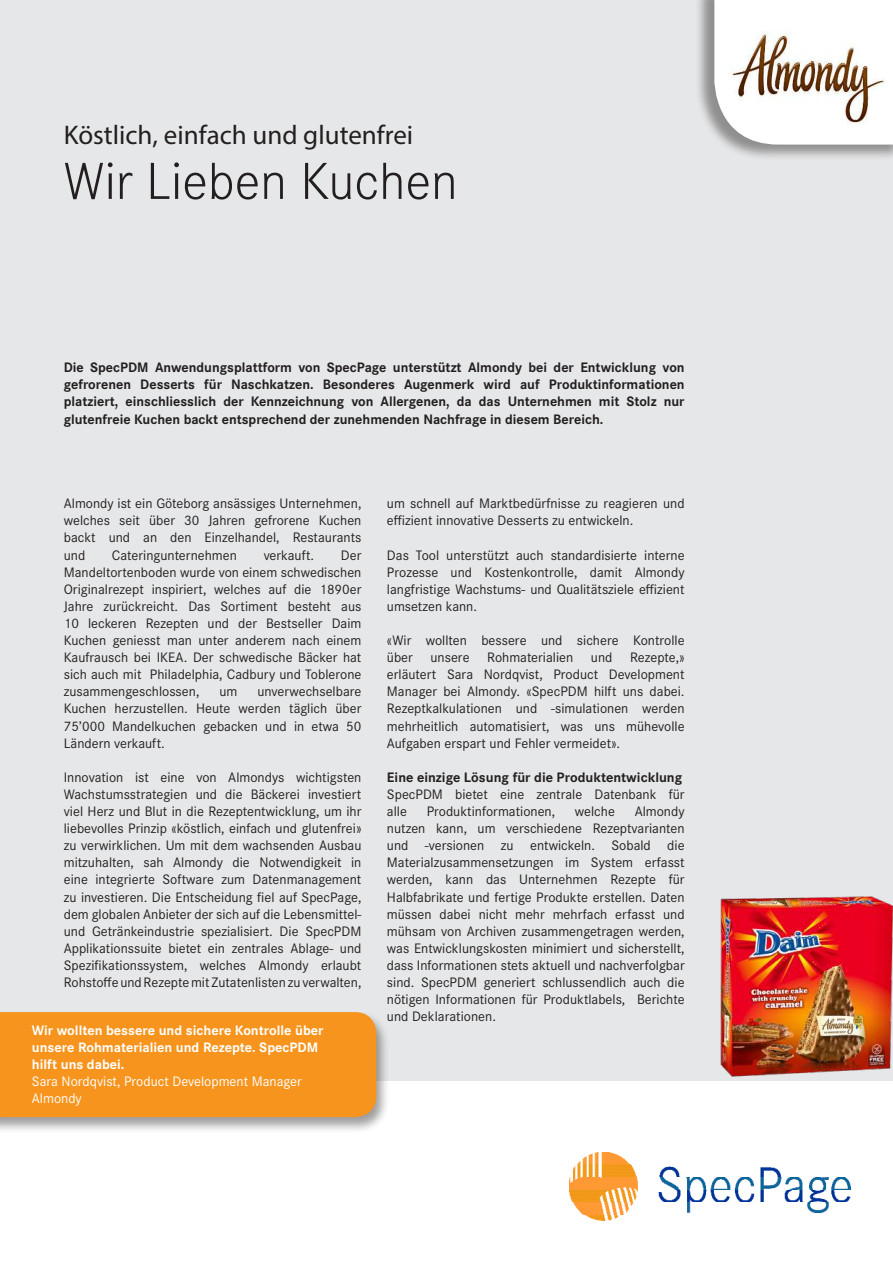
<style>
.page{position:relative;width:893px;height:1263px;background:#fff}
.page>*{position:absolute;margin:0;border:0;box-sizing:border-box;transform-origin:0 0}
.t1{font:300 54px "Corporate S";color:#231f20}
.t2{font:27px "Myriad Pro";color:#231f20}
.t3{font:14.25px/17.1px "Corporate S";color:#231f20;text-align:justify}
.t4{font:700 14.25px/17.1px "Corporate S";color:#231f20;text-align:justify}
.t5{font:700 14.25px/17.1px "Corporate S";color:#fff}
.t6{font:14.25px/17.1px "Corporate S";color:#fff}
</style>
<div class="page">
<div style="left:0;top:0;width:893px;height:1080px;background:#e6e7e8"></div>
<img style="left:570px;top:1152px;width:280px;height:68px">
<div style="left:695px;top:0;width:198px;height:161px;background:#231f20;opacity:.44"></div>
<svg style="left:714px;top:0;width:179px;height:145px"></svg>
<img style="left:730px;top:32px;width:154px;height:92px">
<div style="left:0;top:1010px;width:390px;height:123px;background:#231f20;opacity:.44"></div>
<div style="left:0;top:1012px;width:376px;height:105px;background:#f7941d"></div>
<img style="left:720px;top:896px;width:173px;height:181px">
<h2 class="t2" style="left:64px;top:125px;width:351px">Köstlich, einfach und glutenfrei</h2>
<h1 class="t1" style="left:64px;top:149px;width:395px">Wir Lieben Kuchen</h1>
<p class="t4" style="left:64px;top:360px;width:622px">Die SpecPDM Anwendungsplattform von SpecPage unterstützt Almondy bei der Entwicklung von gefrorenen Desserts für Naschkatzen. Besonderes Augenmerk wird auf Produktinformationen platziert, einschliesslich der Kennzeichnung von Allergenen, da das Unternehmen mit Stolz nur glutenfreie Kuchen backt entsprechend der zunehmenden Nachfrage in diesem Bereich.</p>
<p class="t3" style="left:64px;top:496px;width:299px">Almondy ist ein Göteborg ansässiges Unternehmen, welches seit über 30 Jahren gefrorene Kuchen backt und an den Einzelhandel, Restaurants und</p>
<p class="t3" style="left:112px;top:548px;width:127px">Cateringunternehmen</p>
<p class="t3" style="left:264px;top:548px;width:52px">verkauft.</p>
<p class="t3" style="left:64px;top:548px;width:299px;text-indent:277px">Der Mandeltortenboden wurde von einem schwedischen Originalrezept inspiriert, welches auf die 1890er Jahre zurückreicht. Das Sortiment besteht aus 10 leckeren Rezepten und der Bestseller Daim Kuchen geniesst man unter anderem nach einem Kaufrausch bei IKEA. Der schwedische Bäcker hat sich auch mit Philadelphia, Cadbury und Toblerone zusammengeschlossen,</p>
<p class="t3" style="left:64px;top:684px;width:299px;text-indent:194px">unverwechselbare Kuchen herzustellen. Heute werden täglich über 75’000 Mandelkuchen gebacken und in etwa 50<br>Ländern verkauft.</p>
<p class="t3" style="left:64px;top:770px;width:299px">Innovation ist eine von Almondys wichtigsten Wachstumsstrategien und die Bäckerei investiert viel Herz und Blut in die Rezeptentwicklung, um ihr liebevolles Prinzip «köstlich, einfach und glutenfrei» zu verwirklichen. Um mit dem wachsenden Ausbau mitzuhalten, sah Almondy die Notwendigkeit in eine integrierte Software zum Datenmanagement zu investieren. Die Entscheidung fiel auf SpecPage, dem globalen Anbieter der sich auf die Lebensmittel&shy;und Getränkeindustrie spezialisiert. Die SpecPDM Applikationssuite bietet ein zentrales Ablage- und Spezifikationssystem, welches Almondy erlaubt Rohstoffe und Rezepte mit Zutatenlisten zu verwalten,</p>
<p class="t3" style="left:219px;top:684px;width:19px">um</p>
<p class="t5" style="left:32px;top:1023px;width:293px">Wir wollten bessere und sichere Kontrolle über unsere Rohmaterialien und Rezepte. SpecPDM hilft uns dabei.</p>
<p class="t6" style="left:32px;top:1074px;width:271px">Sara Nordqvist, Product Development Manager<br>Almondy</p>
<p class="t3" style="left:387px;top:496px;width:299px">um schnell auf Marktbedürfnisse zu reagieren und effizient innovative Desserts zu entwickeln.</p>
<p class="t3" style="left:387px;top:548px;width:299px">Das Tool unterstützt auch standardisierte interne Prozesse und Kostenkontrolle, damit Almondy langfristige Wachstums- und Qualitätsziele effizient umsetzen kann.</p>
<p class="t3" style="left:387px;top:633px;width:299px">«Wir wollten bessere und sichere Kontrolle über unsere Rohmaterialien und Rezepte,» erläutert Sara Nordqvist, Product Development Manager bei Almondy. «SpecPDM hilft uns dabei.<br>Rezeptkalkulationen und -simulationen werden mehrheitlich automatisiert, was uns mühevolle Aufgaben erspart und Fehler vermeidet».</p>
<p class="t4" style="left:387px;top:770px;width:297px">Eine einzige Lösung für die Produktentwicklung</p>
<p class="t3" style="left:387px;top:787px;width:299px">SpecPDM bietet eine zentrale Datenbank für alle</p>
<p class="t3" style="left:427px;top:804px;width:130px">Produktinformationen,</p>
<p class="t3" style="left:575px;top:804px;width:42px">welche</p>
<p class="t3" style="left:387px;top:804px;width:299px;text-indent:248px">Almondy nutzen kann, um verschiedene Rezeptvarianten und -versionen zu entwickeln. Sobald die Materialzusammensetzungen im System erfasst werden, kann das Unternehmen Rezepte für Halbfabrikate und fertige Produkte erstellen. Daten müssen dabei nicht mehr mehrfach erfasst und mühsam von Archiven zusammengetragen werden, was Entwicklungskosten minimiert und sicherstellt, dass Informationen stets aktuell und nachverfolgbar sind. SpecPDM generiert schlussendlich auch die nötigen Informationen für Produktlabels, Berichte und Deklarationen.</p>
</div>
